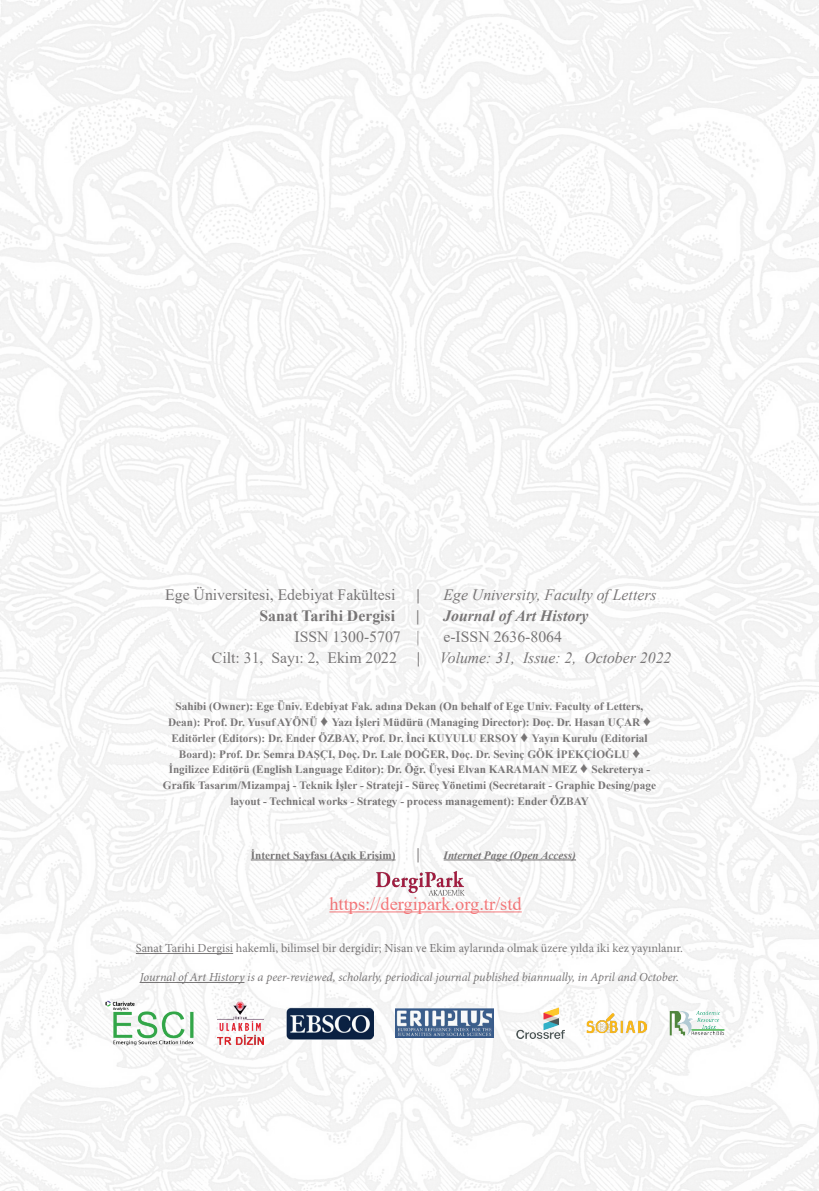
<style>
.page{position:relative;width:819px;height:1191px;background:#fff}
.page>*{position:absolute;margin:0;border:0;box-sizing:border-box;transform-origin:0 0}
.t1{font:18.38px "Times New Roman";color:#ee1f23}
.t2{font:15.75px "Times New Roman";color:#231f20}
.t3{font:italic 15.75px "Times New Roman";color:#231f20}
.t4{font:700 15.75px "Times New Roman";color:#231f20}
.t5{font:italic 700 15.75px "Times New Roman";color:#231f20}
.t6{font:italic 12.25px "Minion Pro";letter-spacing:-.005em;color:#231f20}
.t7{font:12.25px "Minion Pro";color:#231f20}
.t8{font:700 11.2px/15.8px "Times New Roman";color:#231f20;text-align:center}
.t9{font:italic 700 11.2px "Times New Roman";color:#231f20}
.s1{font-weight:700}
.s2{font-size:14.88px}
</style>
<div class="page">
<img style="left:0;top:0;width:819px;height:1191px">
<hr style="left:251px;top:859px;width:144px;height:1px;background:#231f20">
<hr style="left:443px;top:859px;width:133px;height:1px;background:#231f20">
<hr style="left:329px;top:911px;width:192px;height:1px;background:#ee1f23">
<hr style="left:136px;top:953px;width:97px;height:1px;background:#231f20">
<hr style="left:140px;top:982px;width:104px;height:1px;background:#231f20">
<img style="left:586px;top:1009px;width:60px;height:27px">
<img style="left:668px;top:1009px;width:58px;height:28px">
<img style="left:373px;top:867px;width:93px;height:30px">
<img style="left:516px;top:1007px;width:48px;height:31px">
<img style="left:396px;top:1008px;width:98px;height:29px">
<img style="left:217px;top:1002px;width:46px;height:42px">
<img style="left:286px;top:1007px;width:88px;height:32px">
<img style="left:105px;top:1000px;width:89px;height:45px">
<h2 class="t2" style="left:165px;top:584px;width:232px">Ege Üniversitesi, Edebiyat Fakültesi</h2>
<h2 class="t4" style="left:416px;top:583px;width:5px">|</h2>
<h2 class="t3" style="left:443px;top:584px;width:215px">Ege University, Faculty of Letters</h2>
<h2 class="t4" style="left:259px;top:604px;width:137px">Sanat Tarihi Dergisi</h2>
<h2 class="t4" style="left:416px;top:604px;width:5px">|</h2>
<h2 class="t5" style="left:443px;top:605px;width:147px">Journal of Art History</h2>
<h2 class="t2" style="left:294px;top:626px;width:127px">ISSN 1300-5707 |</h2>
<h2 class="t2" style="left:443px;top:626px;width:120px">e-ISSN 2636-8064</h2>
<h2 class="t2" style="left:212px;top:647px;width:210px">Cilt: 31, Sayı: 2, Ekim 2022 <span class="s1">|</span></h2>
<h2 class="t3" style="left:440px;top:647px;width:233px">Volume: 31, Issue: 2, October 2022</h2>
<p class="t8" style="left:163px;top:698px;width:494px">Sahibi (Owner): Ege Üniv. Edebiyat Fak. adına Dekan (On behalf of Ege Univ. Faculty of Letters, Dean): Prof. Dr. Yusuf AYÖNÜ <span class="s2">♦</span> Yazı İşleri Müdürü (Managing Director): Doç. Dr. Hasan UÇAR <span class="s2">♦ </span>Editörler (Editors): Dr. Ender ÖZBAY, Prof. Dr. İnci KUYULU ERSOY <span class="s2">♦</span> Yayın Kurulu (Editorial Board): Prof. Dr. Semra DAŞÇI, Doç. Dr. Lale DOĞER, Doç. Dr. Sevinç GÖK İPEKÇİOĞLU <span class="s2">♦ </span>İngilizce Editörü (English Language Editor): Dr. Öğr. Üyesi Elvan KARAMAN MEZ <span class="s2">♦</span> Sekreterya - Grafik Tasarım/Mizampaj - Teknik İşler - Strateji - Süreç Yönetimi (Secretarait - Graphic Desing/page layout - Technical works - Strategy - process management): Ender ÖZBAY</p>
<p class="t8" style="left:251px;top:846px;width:146px">İnternet Sayfası (Açık Erişim)</p>
<h2 class="t4" style="left:416px;top:842px;width:5px">|</h2>
<p class="t9" style="left:443px;top:847px;width:134px">Internet Page (Open Access)</p>
<h1 class="t1" style="left:329px;top:890px;width:194px">https://dergipark.org.tr/std</h1>
<p class="t7" style="left:136px;top:940px;width:548px">Sanat Tarihi Dergisi hakemli, bilimsel bir dergidir; Nisan ve Ekim aylarında olmak üzere yılda iki kez yayınlanır.</p>
<p class="t6" style="left:140px;top:969px;width:540px">Journal of Art History is a peer-reviewed, scholarly, periodical journal published biannually, in April and October.</p>
</div>
